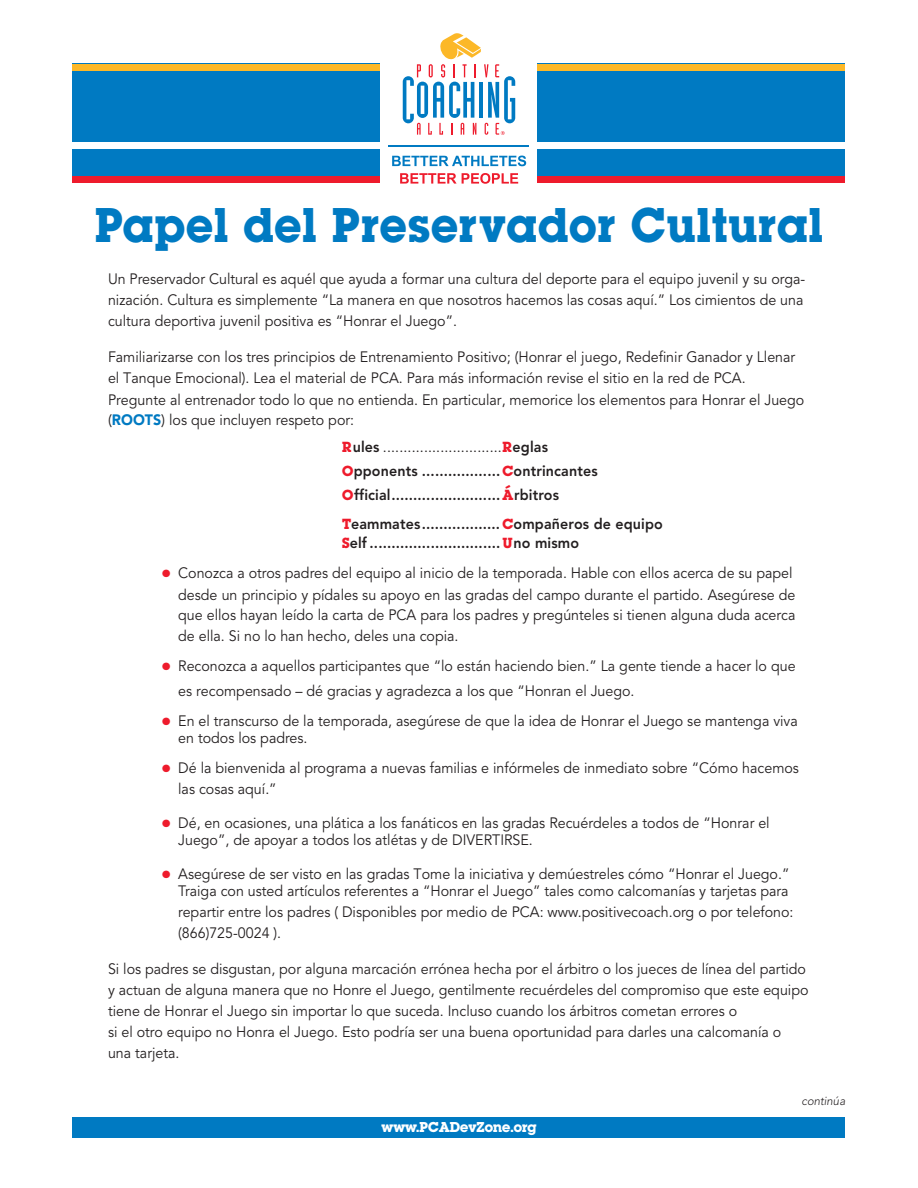
<style>
.page{position:relative;width:918px;height:1188px;background:#fff}
.page>*{position:absolute;margin:0;border:0;box-sizing:border-box;transform-origin:0 0}
.t1{font:51px "Lubalin Graph Bld";letter-spacing:.03em;color:#007ac2;scale:.95 1}
.indented_bullet_poin{font:15px/21px "Avenir";color:#231f20;scale:.95 1}
.text{font:15px/21px "Avenir";color:#231f20;scale:.95 1}
.indented_bullet_poin-2{font:800 15px "Avenir";letter-spacing:.01em;color:#231f20;scale:.95 1}
.t2{font:15px "Lubalin Graph Bld";letter-spacing:.005em;color:#fff}
.t3{font:italic 300 12px "Avenir";color:#231f20;scale:.95 1}
.s1{font-style:inherit}
.s2{font-weight:900;color:#007ac2}
.s3{font-family:"Lubalin Graph Bld";font-size:15.3px;color:#ee1b2c}
.s4{font-weight:800}
.s5{font-family:"Lubalin Graph Bld";font-weight:400;font-size:15.3px;color:#ee1b2c}
.s6{color:#ee1b2c}
</style>
<div class="page">
<div style="left:72px;top:64px;width:308px;height:119px;background:#007ac2"></div>
<div style="left:537px;top:64px;width:308px;height:119px;background:#007ac2"></div>
<svg style="left:403px;top:33px;width:112px;height:102px"></svg>
<hr style="left:389px;top:146px;width:140px;height:1px;background:#007ac2">
<svg style="left:392px;top:156px;width:134px;height:10px"></svg>
<svg style="left:400px;top:173px;width:118px;height:11px"></svg>
<div style="left:70px;top:142px;width:311px;height:7px;background:#fff"></div>
<div style="left:72px;top:176px;width:308px;height:7px;background:#ee1b2c"></div>
<div style="left:72px;top:64px;width:308px;height:7px;background:#fcb828"></div>
<div style="left:537px;top:142px;width:311px;height:7px;background:#fff"></div>
<div style="left:537px;top:176px;width:308px;height:7px;background:#ee1b2c"></div>
<div style="left:537px;top:64px;width:308px;height:7px;background:#fcb828"></div>
<div style="left:73px;top:1118px;width:772px;height:20px;background:#007ac2"></div>
<p class="t1" style="left:95px;top:191px;width:767px">Papel del Preservador Cultural</p>
<p class="text" style="left:108px;top:269px;width:735px;text-align:justify">Un Preservador Cultural es aquél que ayuda a formar una cultura del deporte para el equipo juvenil y su orga&shy;nización. Cultura es simplemente “La manera en que nosotros hacemos las cosas aquí.” Los cimientos de una cultura deportiva juvenil positiva es “Honrar el Juego”.</p>
<p class="text" style="left:108px;top:347px;width:735px">Familiarizarse con los tres principios de Entrenamiento Positivo; (Honrar el juego, Redefinir Ganador y Llenar el Tanque Emocional). Lea el material de PCA. Para más información revise el sitio en la red de PCA.<br>Pregunte al entrenador todo lo que no entienda. En particular, memorice los elementos para Honrar el Juego <span class="s1">(</span><span class="s2">ROOTS</span><span class="s1">)</span> los que incluyen respeto por:</p>
<p class="indented_bullet_poin" style="left:342px;top:437px;width:218px"><span class="s3">R</span><span class="s4">ules</span> .............................<span class="s3">R</span><span class="s4">eglas</span></p>
<p class="indented_bullet_poin-2" style="left:342px;top:462px;width:271px"><span class="s5">O</span>pponents .................. <span class="s5">C</span>ontrincantes</p>
<p class="indented_bullet_poin-2" style="left:342px;top:486px;width:230px"><span class="s5">O</span>fficial......................... <span class="s5">Á</span>rbitros</p>
<p class="indented_bullet_poin-2" style="left:342px;top:515px;width:339px"><span class="s5">T</span>eammates.................. <span class="s5">C</span>ompañeros de equipo</p>
<p class="indented_bullet_poin-2" style="left:342px;top:534px;width:251px"><span class="s5">S</span>elf ..............................<span class="s5">U</span>no mismo</p>
<p class="indented_bullet_poin" style="left:178px;top:563px;width:651px;text-indent:-16px"><span class="s6">●</span> Conozca a otros padres del equipo al inicio de la temporada. Hable con ellos acerca de su papel desde un principio y pídales su apoyo en las gradas del campo durante el partido. Asegúrese de que ellos hayan leído la carta de PCA para los padres y pregúnteles si tienen alguna duda acerca de ella. Si no lo han hecho, deles una copia.</p>
<p class="indented_bullet_poin" style="left:178px;top:654px;width:651px;line-height:24.6px;text-indent:-16px"><span class="s6">●</span> Reconozca a aquellos participantes que “lo están haciendo bien.” La gente tiende a hacer lo que es recompensado – dé gracias y agradezca a los que “Honran el Juego.</p>
<p class="indented_bullet_poin" style="left:178px;top:713px;width:654px;line-height:17.4px;text-indent:-16px"><span class="s6">●</span> En el transcurso de la temporada, asegúrese de que la idea de Honrar el Juego se mantenga viva en todos los padres.</p>
<p class="indented_bullet_poin" style="left:178px;top:758px;width:655px;text-indent:-16px"><span class="s6">●</span> Dé la bienvenida al programa a nuevas familias e infórmeles de inmediato sobre “Cómo hacemos las cosas aquí.”</p>
<p class="indented_bullet_poin" style="left:178px;top:815px;width:624px;line-height:17.4px;text-indent:-16px"><span class="s6">●</span> Dé, en ocasiones, una plática a los fanáticos en las gradas Recuérdeles a todos de “Honrar el<br>Juego”, de apoyar a todos los atlétas y de DIVERTIRSE.</p>
<p class="indented_bullet_poin" style="left:162px;top:866px;width:662px;line-height:17.4px;text-align:right"><span class="s6">●</span> Asegúrese de ser visto en las gradas Tome la iniciativa y demúestreles cómo “Honrar el Juego.”<br>Traiga con usted artículos referentes a “Honrar el Juego” tales como calcomanías y tarjetas para</p>
<p class="indented_bullet_poin" style="left:178px;top:902px;width:649px">repartir entre los padres ( Disponibles por medio de PCA: www.positivecoach.org o por telefono: (866)725-0024 ).</p>
<p class="text" style="left:108px;top:959px;width:739px">Si los padres se disgustan, por alguna marcación errónea hecha por el árbitro o los jueces de línea del partido y actuan de alguna manera que no Honre el Juego, gentilmente recuérdeles del compromiso que este equipo tiene de Honrar el Juego sin importar lo que suceda. Incluso cuando los árbitros cometan errores o<br>si el otro equipo no Honra el Juego. Esto podría ser una buena oportunidad para darles una calcomanía o<br>una tarjeta.</p>
<p class="t2" style="left:381px;top:1117px;width:157px">www.PCADevZone.org</p>
<p class="t3" style="left:802px;top:1094px;width:48px">continúa</p>
</div>
